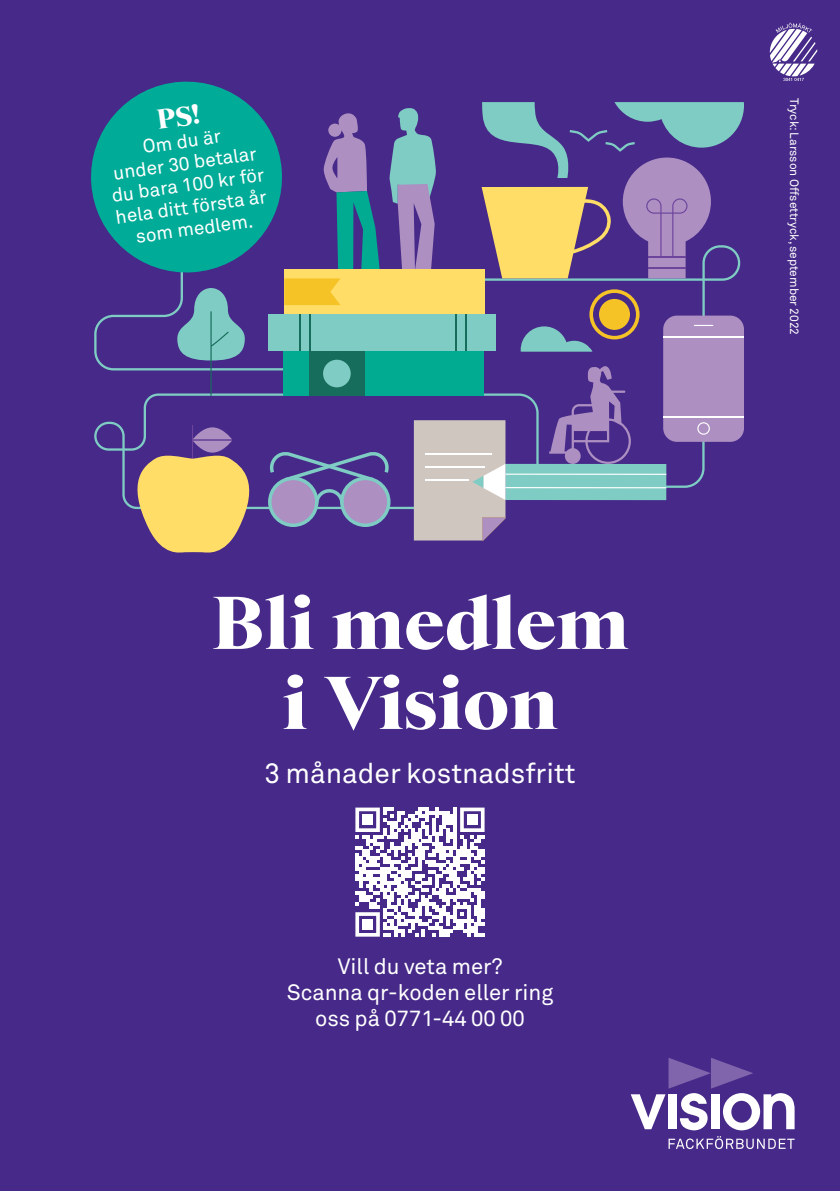
<style>
.page{position:relative;width:840px;height:1191px;background:#fff}
.page>*{position:absolute;margin:0;border:0;box-sizing:border-box;transform-origin:0 0}
.Rubrik_Starling_36{font:900 76px/80px "Starling";color:#fff;text-align:center}
.Brd1{font:28px "Akkurat";color:#fff}
.Brd1-2{font:22px/26px "Akkurat";color:#fff;text-align:center}
.Rubrik_Starling_36-2{font:19px/22px "Akkurat";color:#fff;text-align:center}
.Brd1-3{font:12px "Akkurat";color:#fff}
</style>
<div class="page">
<div style="left:0;top:0;width:839px;height:1191px;background:#462988"></div>
<svg style="left:769px;top:23px;width:47px;height:58px"></svg>
<svg style="left:355px;top:807px;width:129px;height:129px"></svg>
<div style="left:362px;top:814px;width:10px;height:11px;background:#fff"></div>
<div style="left:467px;top:814px;width:10px;height:11px;background:#fff"></div>
<div style="left:362px;top:919px;width:10px;height:10px;background:#fff"></div>
<svg style="left:389px;top:108px;width:46px;height:137px"></svg>
<svg style="left:379px;top:245px;width:360px;height:120px"></svg>
<svg style="left:94px;top:396px;width:319px;height:113px"></svg>
<div style="left:284px;top:269px;width:200px;height:45px;background:#fd6"></div>
<div style="left:268px;top:314px;width:227px;height:37px;background:#7eccc3"></div>
<div style="left:283px;top:351px;width:200px;height:45px;background:#00ab92"></div>
<hr style="left:455px;top:315px;width:1px;height:36px;background:#176d5b">
<hr style="left:465px;top:315px;width:1px;height:36px;background:#176d5b">
<svg style="left:520px;top:289px;width:119px;height:63px"></svg>
<hr style="left:192px;top:425px;width:1px;height:47px;background:#6c449b">
<svg style="left:125px;top:427px;width:137px;height:126px"></svg>
<svg style="left:268px;top:452px;width:122px;height:75px"></svg>
<svg style="left:481px;top:102px;width:262px;height:176px"></svg>
<div style="left:662px;top:315px;width:81px;height:127px;background:#ad8fc2;border-radius:14px"></div>
<hr style="left:662px;top:336px;width:81px;height:1px;background:#fff">
<hr style="left:662px;top:416px;width:81px;height:1px;background:#fff">
<svg style="left:413px;top:365px;width:296px;height:175px"></svg>
<svg style="left:694px;top:325px;width:19px;height:1px"></svg>
<svg style="left:630px;top:1058px;width:164px;height:72px"></svg>
<svg style="left:668px;top:1136px;width:126px;height:13px"></svg>
<svg style="left:91px;top:81px;width:288px;height:315px"></svg>
<p class="Rubrik_Starling_36-2" style="left:104px;top:142px;width:155px;rotate:-8deg">Om du är<br>under 30 betalar du bara 100 kr för hela ditt första år som medlem.</p>
<p class="Rubrik_Starling_36" style="left:211px;top:584px;width:419px">Bli medlem i Vision</p>
<p class="Brd1" style="left:264px;top:756px;width:312px">3 månader kostnadsfritt</p>
<p class="Brd1-2" style="left:286px;top:953px;width:268px">Vill du veta mer?<br>Scanna qr-koden eller ring oss på 0771-44 00 00</p>
<p class="Brd1-3" style="left:800px;top:98px;width:238px;rotate:90deg">Tryck: Larsson Offsettryck, september 2022</p>
</div>
